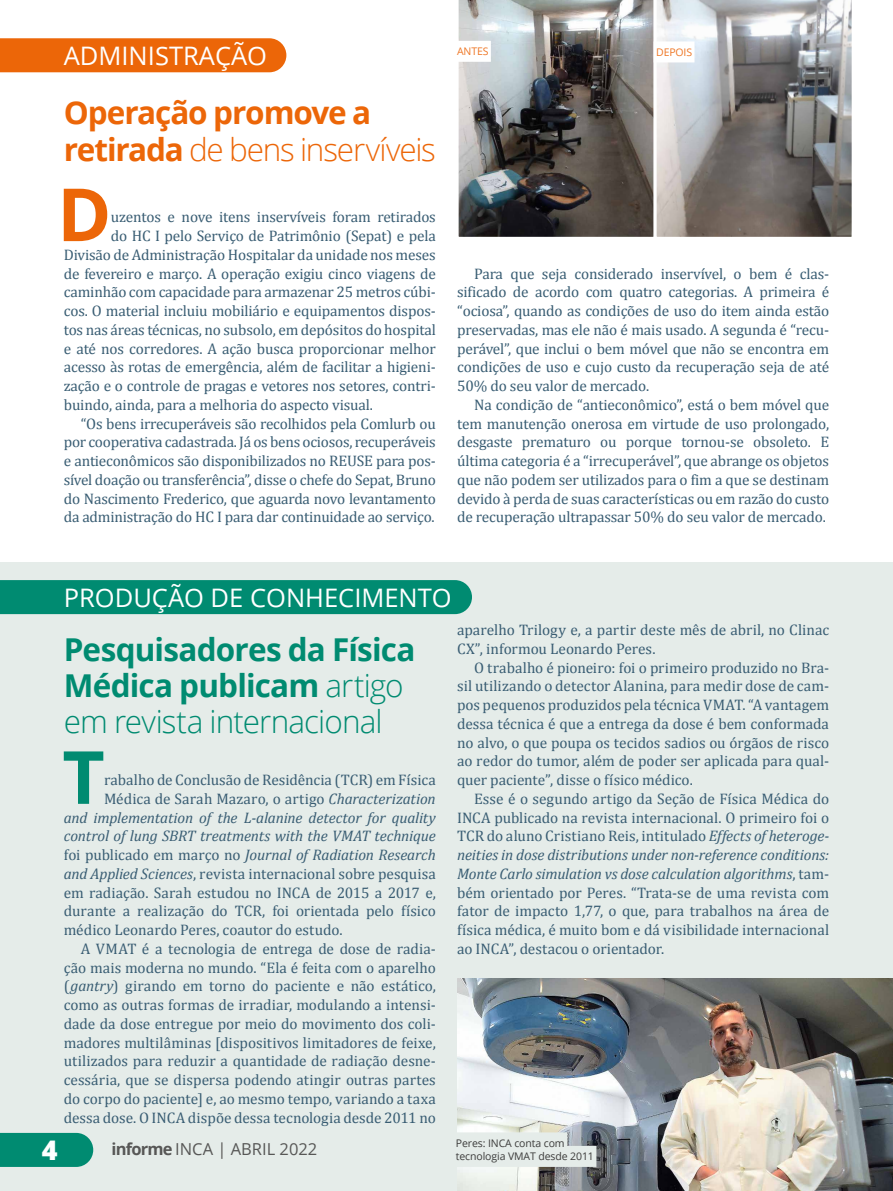
<style>
.page{position:relative;width:893px;height:1191px;background:#fff}
.page>*{position:absolute;margin:0;border:0;box-sizing:border-box;transform-origin:0 0}
.t1{font:700 73.35px "Open Sans";color:#ec6608}
.t2{font:700 73.35px "Open Sans";color:#008b71}
.t3{font:700 31.5px/36px "Open Sans";letter-spacing:-.025em;color:#008b71}
.t4{font:700 31.5px/36px "Open Sans";letter-spacing:-.035em;color:#ec6608}
.t5{font:800 27px "Open Sans";color:#fff}
.t6{font:25.5px "Open Sans";color:#fff}
.t7{font:16.5px "Open Sans";color:#575756}
.t8{font:15.3px/18.8px "Cambria";letter-spacing:-.01em;color:#395d73;text-align:justify}
.t9{font:italic 15.3px "Cambria";letter-spacing:-.015em;color:#395d73}
.t10{font:15.3px "Cambria";letter-spacing:.01em;color:#395d73}
.t11{font:10.5px/13.5px "Open Sans";letter-spacing:-.01em;color:#3c3c3b}
.t12{font:10.5px "Open Sans";letter-spacing:-.015em;color:#ee7726}
.s1{font-weight:300}
.s2{font-style:italic}
.s3{font-style:normal}
.s4{font-weight:700}
</style>
<div class="page">
<hr style="left:892px;top:0;width:1px;height:607px;background:#f8e2e4">
<div style="left:0;top:562px;width:893px;height:629px;background:#e5ece9"></div>
<img style="left:458px;top:0;width:196px;height:237px">
<svg style="left:656px;top:0;width:196px;height:237px;background:#949292"></svg>
<div style="left:0;top:38px;width:286px;height:34px;background:#ec6608"></div>
<div style="left:457px;top:41px;width:34px;height:21px;background:#fff"></div>
<div style="left:654px;top:41px;width:40px;height:21px;background:#fff"></div>
<div style="left:0;top:580px;width:472px;height:34px;background:#008b71"></div>
<img style="left:457px;top:978px;width:436px;height:213px">
<div style="left:456px;top:1132px;width:111px;height:21px;background:#e5ece9"></div>
<div style="left:456px;top:1145px;width:140px;height:21px;background:#e5ece9"></div>
<div style="left:0;top:1132px;width:93px;height:34px;background:#008b71"></div>
<h3 class="t6" style="left:64px;top:38px;width:205px">ADMINISTRAÇÃO</h3>
<h2 class="t4" style="left:64px;top:94px;width:374px">Operação promove a retirada <span class="s1">de bens inservíveis</span></h2>
<h1 class="t1" style="left:57px;top:163px;width:56px">D</h1>
<p class="t8" style="left:111px;top:208px;width:327px">uzentos e nove itens inservíveis foram retirados</p>
<p class="t8" style="left:111px;top:227px;width:327px">do HC I pelo Serviço de Patrimônio (Sepat) e pela</p>
<p class="t8" style="left:64px;top:245px;width:374px">Divisão de Administração Hospitalar da unidade nos meses</p>
<p class="t8" style="left:64px;top:264px;width:374px">de fevereiro e março. A operação exigiu cinco viagens de</p>
<p class="t8" style="left:64px;top:283px;width:374px">caminhão com capacidade para armazenar 25 metros cúbi-</p>
<p class="t8" style="left:64px;top:302px;width:374px">cos. O material incluiu mobiliário e equipamentos dispos-</p>
<p class="t8" style="left:64px;top:320px;width:374px">tos nas áreas técnicas, no subsolo, em depósitos do hospital</p>
<p class="t8" style="left:64px;top:339px;width:374px">e até nos corredores. A ação busca proporcionar melhor</p>
<p class="t8" style="left:64px;top:358px;width:374px">acesso às rotas de emergência, além de facilitar a higieni-</p>
<p class="t8" style="left:64px;top:377px;width:374px">zação e o controle de pragas e vetores nos setores, contri-</p>
<p class="t8" style="left:64px;top:395px;width:311px">buindo, ainda, para a melhoria do aspecto visual.</p>
<p class="t8" style="left:81px;top:414px;width:357px">“Os bens irrecuperáveis são recolhidos pela Comlurb ou</p>
<p class="t8" style="left:64px;top:433px;width:374px">por cooperativa cadastrada. Já os bens ociosos, recuperáveis</p>
<p class="t8" style="left:64px;top:451px;width:374px">e antieconômicos são disponibilizados no REUSE para pos-</p>
<p class="t8" style="left:64px;top:470px;width:374px">sível doação ou transferência”, disse o chefe do Sepat, Bruno</p>
<p class="t8" style="left:64px;top:489px;width:374px">do Nascimento Frederico, que aguarda novo levantamento</p>
<p class="t8" style="left:64px;top:508px;width:372px">da administração do HC I para dar continuidade ao serviço.</p>
<p class="t12" style="left:457px;top:44px;width:33px">ANTES</p>
<p class="t12" style="left:656px;top:45px;width:37px">DEPOIS</p>
<p class="t8" style="left:457px;top:264px;width:374px;text-indent:17px">Para que seja considerado inservível, o bem é clas&shy;sificado de acordo com quatro categorias. A primeira é “ociosa”, quando as condições de uso do item ainda estão preservadas, mas ele não é mais usado. A segunda é “recu&shy;perável”, que inclui o bem móvel que não se encontra em condições de uso e cujo custo da recuperação seja de até 50% do seu valor de mercado.</p>
<p class="t8" style="left:457px;top:395px;width:374px;text-indent:17px">Na condição de “antieconômico”, está o bem móvel que tem manutenção onerosa em virtude de uso prolongado, desgaste prematuro ou porque tornou-se obsoleto. E última categoria é a “irrecuperável”, que abrange os objetos que não podem ser utilizados para o fim a que se destinam devido à perda de suas características ou em razão do custo de recuperação ultrapassar 50% do seu valor de mercado.</p>
<h3 class="t6" style="left:64px;top:580px;width:390px">PRODUÇÃO DE CONHECIMENTO</h3>
<h2 class="t3" style="left:64px;top:630px;width:353px">Pesquisadores da Física<br>Médica publicam <span class="s1">artigo em revista internacional</span></h2>
<h1 class="t2" style="left:62px;top:725px;width:44px">T</h1>
<p class="t8" style="left:104px;top:770px;width:333px">rabalho de Conclusão de Residência (TCR) em Física</p>
<p class="t10" style="left:104px;top:789px;width:333px">Médica de Sarah Mazaro, o artigo <span class="s2">Characterization</span></p>
<p class="t9" style="left:64px;top:806px;width:374px">and implementation of the L-alanine detector for quality</p>
<p class="t9" style="left:64px;top:825px;width:374px">control of lung SBRT treatments with the VMAT technique</p>
<p class="t9" style="left:64px;top:844px;width:374px"><span class="s3">foi publicado em março no</span> Journal of Radiation Research</p>
<p class="t8" style="left:64px;top:864px;width:374px"><span class="s2">and Applied Sciences</span>, revista internacional sobre pesquisa</p>
<p class="t8" style="left:64px;top:883px;width:374px">em radiação. Sarah estudou no INCA de 2015 a 2017 e,</p>
<p class="t8" style="left:64px;top:901px;width:374px">durante a realização do TCR, foi orientada pelo físico</p>
<p class="t8" style="left:64px;top:920px;width:280px">médico Leonardo Peres, coautor do estudo.</p>
<p class="t8" style="left:81px;top:939px;width:357px">A VMAT é a tecnologia de entrega de dose de radia-</p>
<p class="t8" style="left:64px;top:958px;width:374px">ção mais moderna no mundo. “Ela é feita com o aparelho</p>
<p class="t8" style="left:64px;top:977px;width:374px">(<span class="s2">gantry</span>) girando em torno do paciente e não estático,</p>
<p class="t8" style="left:64px;top:995px;width:374px">como as outras formas de irradiar, modulando a intensi-</p>
<p class="t8" style="left:64px;top:1014px;width:374px">dade da dose entregue por meio do movimento dos coli-</p>
<p class="t8" style="left:64px;top:1033px;width:374px">madores multilâminas [dispositivos limitadores de feixe,</p>
<p class="t8" style="left:64px;top:1052px;width:374px">utilizados para reduzir a quantidade de radiação desne-</p>
<p class="t8" style="left:64px;top:1070px;width:374px">cessária, que se dispersa podendo atingir outras partes</p>
<p class="t8" style="left:64px;top:1089px;width:374px">do corpo do paciente] e, ao mesmo tempo, variando a taxa</p>
<p class="t8" style="left:64px;top:1108px;width:374px">dessa dose. O INCA dispõe dessa tecnologia desde 2011 no</p>
<h3 class="t5" style="left:42px;top:1129px;width:17px">4</h3>
<p class="t7" style="left:112px;top:1137px;width:207px"><span class="s4">informe</span> INCA | ABRIL 2022</p>
<p class="t8" style="left:457px;top:620px;width:374px">aparelho Trilogy e, a partir deste mês de abril, no Clinac<br>CX”, informou Leonardo Peres.</p>
<p class="t8" style="left:457px;top:658px;width:374px;text-indent:17px">O trabalho é pioneiro: foi o primeiro produzido no Bra&shy;sil utilizando o detector Alanina, para medir dose de cam&shy;pos pequenos produzidos pela técnica VMAT. “A vantagem dessa técnica é que a entrega da dose é bem conformada no alvo, o que poupa os tecidos sadios ou órgãos de risco ao redor do tumor, além de poder ser aplicada para qual&shy;quer paciente”, disse o físico médico.</p>
<p class="t8" style="left:457px;top:789px;width:374px;text-indent:17px">Esse é o segundo artigo da Seção de Física Médica do INCA publicado na revista internacional. O primeiro foi o TCR do aluno Cristiano Reis, intitulado <span class="s2">Effects of heteroge&shy;neities in dose distributions under non-reference conditions:<br>Monte Carlo simulation vs dose calculation algorithms</span>, tam&shy;bém orientado por Peres. “Trata-se de uma revista com fator de impacto 1,77, o que, para trabalhos na área de física médica, é muito bom e dá visibilidade internacional ao INCA”, destacou o orientador.</p>
<p class="t11" style="left:456px;top:1135px;width:140px">Peres: INCA conta com tecnologia VMAT desde 2011</p>
</div>
